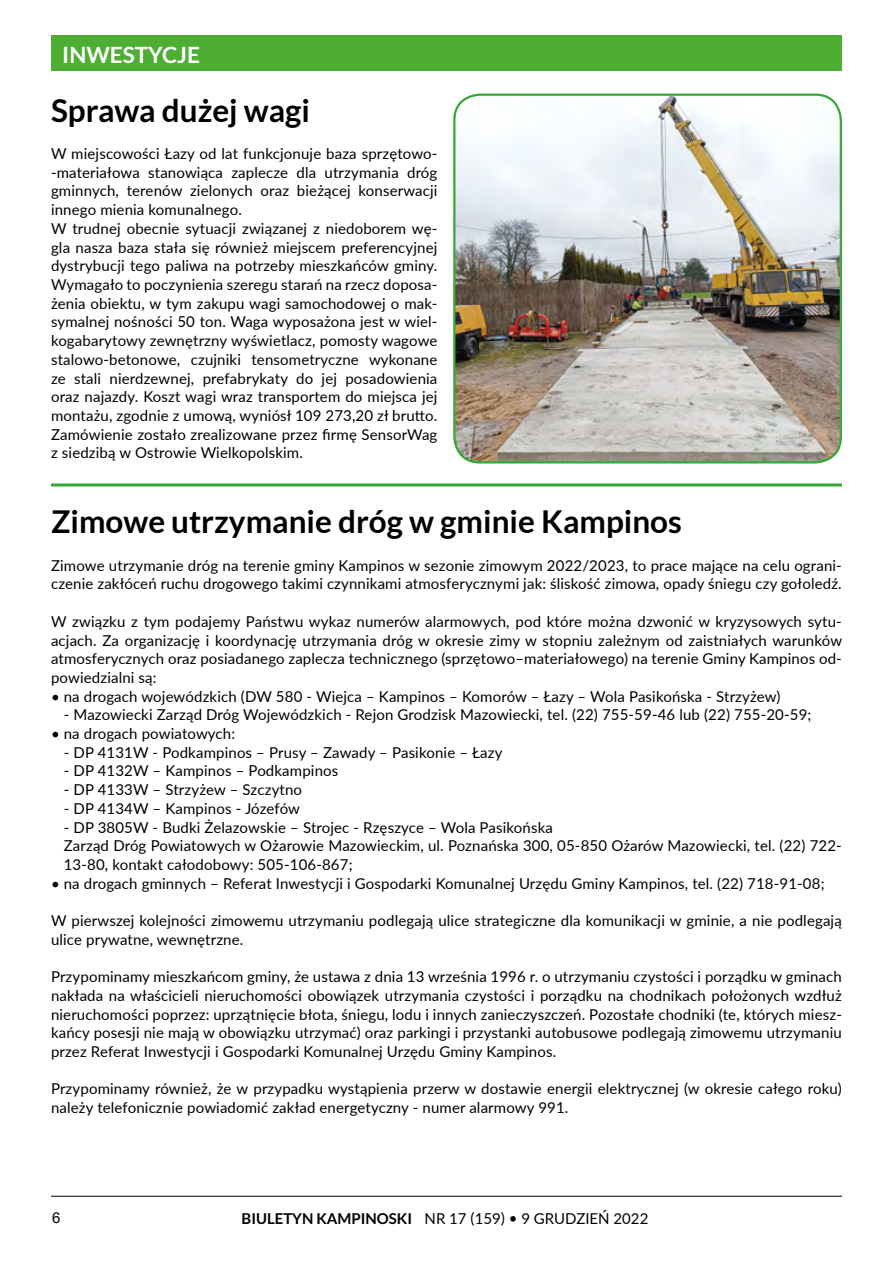
<style>
.page{position:relative;width:893px;height:1263px;background:#fff}
.page>*{position:absolute;margin:0;border:0;box-sizing:border-box;transform-origin:0 0}
.t1{font:700 31.5px "Lato";color:#000}
.t2{font:700 22.5px "Lato";color:#fff}
.t3{font:15px/18.8px "Lato";letter-spacing:.01em;color:#000}
.t4{font:15px "Arial";color:#000}
.s1{font-weight:700}
</style>
<div class="page">
<hr style="left:51px;top:1196px;width:791px;height:1px;background:#000">
<div style="left:51px;top:35px;width:791px;height:36px;background:#4ead33"></div>
<img style="left:454px;top:95px;width:387px;height:367px">
<div style="left:453px;top:94px;width:389px;height:369px;border:2px solid #35a936;border-radius:26px"></div>
<hr style="left:51px;top:483px;width:791px;height:3px;background:#35a936">
<h2 class="t2" style="left:62px;top:42px;width:139px">inwestycje</h2>
<h1 class="t1" style="left:51px;top:92px;width:261px">Sprawa dużej wagi</h1>
<p class="t3" style="left:51px;top:144px;width:388px">W miejscowości Łazy od lat funkcjonuje baza sprzętowo--materiałowa stanowiąca zaplecze dla utrzymania dróg gminnych, terenów zielonych oraz bieżącej konserwacji innego mienia komunalnego.<br>W trudnej obecnie sytuacji związanej z niedoborem wę&shy;gla nasza baza stała się również miejscem preferencyjnej dystrybucji tego paliwa na potrzeby mieszkańców gminy.<br>Wymagało to poczynienia szeregu starań na rzecz doposa&shy;żenia obiektu, w tym zakupu wagi samochodowej o mak&shy;symalnej nośności 50 ton. Waga wyposażona jest w wiel&shy;kogabarytowy zewnętrzny wyświetlacz, pomosty wagowe stalowo-betonowe, czujniki tensometryczne wykonane ze stali nierdzewnej, prefabrykaty do jej posadowienia oraz najazdy. Koszt wagi wraz transportem do miejsca jej montażu, zgodnie z umową, wyniósł 109 273,20 zł brutto.<br>Zamówienie zostało zrealizowane przez firmę SensorWag z siedzibą w Ostrowie Wielkopolskim.</p>
<h1 class="t1" style="left:51px;top:504px;width:632px">Zimowe utrzymanie dróg w gminie Kampinos</h1>
<p class="t3" style="left:51px;top:555px;width:792px">Zimowe utrzymanie dróg na terenie gminy Kampinos w sezonie zimowym 2022/2023, to prace mające na celu ograni&shy;czenie zakłóceń ruchu drogowego takimi czynnikami atmosferycznymi jak: śliskość zimowa, opady śniegu czy gołoledź.</p>
<p class="t3" style="left:51px;top:611px;width:793px;text-align:justify">W związku z tym podajemy Państwu wykaz numerów alarmowych, pod które można dzwonić w kryzysowych sytu&shy;acjach. Za organizację i koordynację utrzymania dróg w okresie zimy w stopniu zależnym od zaistniałych warunków atmosferycznych oraz posiadanego zaplecza technicznego (sprzętowo–materiałowego) na terenie Gminy Kampinos od&shy;powiedzialni są:</p>
<p class="t3" style="left:51px;top:686px;width:731px">• na drogach wojewódzkich (DW 580 - Wiejca – Kampinos – Komorów – Łazy – Wola Pasikońska - Strzyżew)</p>
<p class="t3" style="left:64px;top:705px;width:749px">- Mazowiecki Zarząd Dróg Wojewódzkich - Rejon Grodzisk Mazowiecki, tel. (22) 755-59-46 lub (22) 755-20-59;</p>
<p class="t3" style="left:51px;top:724px;width:186px">• na drogach powiatowych:</p>
<p class="t3" style="left:64px;top:742px;width:440px">- DP 4131W - Podkampinos – Prusy – Zawady – Pasikonie – Łazy</p>
<p class="t3" style="left:64px;top:761px;width:276px">- DP 4132W – Kampinos – Podkampinos</p>
<p class="t3" style="left:64px;top:780px;width:240px">- DP 4133W – Strzyżew – Szczytno</p>
<p class="t3" style="left:64px;top:798px;width:238px">- DP 4134W – Kampinos - Józefów</p>
<p class="t3" style="left:64px;top:817px;width:780px">- DP 3805W - Budki Żelazowskie – Strojec - Rzęszyce – Wola Pasikońska<br>Zarząd Dróg Powiatowych w Ożarowie Mazowieckim, ul. Poznańska 300, 05-850 Ożarów Mazowiecki, tel. (22) 722-<br>13-80, kontakt całodobowy: 505-106-867;</p>
<p class="t3" style="left:51px;top:873px;width:775px">• na drogach gminnych – Referat Inwestycji i Gospodarki Komunalnej Urzędu Gminy Kampinos, tel. (22) 718-91-08;</p>
<p class="t3" style="left:51px;top:911px;width:792px">W pierwszej kolejności zimowemu utrzymaniu podlegają ulice strategiczne dla komunikacji w gminie, a nie podlegają ulice prywatne, wewnętrzne.</p>
<p class="t3" style="left:51px;top:967px;width:792px;text-align:justify">Przypominamy mieszkańcom gminy, że ustawa z dnia 13 września 1996 r. o utrzymaniu czystości i porządku w gminach nakłada na właścicieli nieruchomości obowiązek utrzymania czystości i porządku na chodnikach położonych wzdłuż nieruchomości poprzez: uprzątnięcie błota, śniegu, lodu i innych zanieczyszczeń. Pozostałe chodniki (te, których miesz&shy;kańcy posesji nie mają w obowiązku utrzymać) oraz parkingi i przystanki autobusowe podlegają zimowemu utrzymaniu przez Referat Inwestycji i Gospodarki Komunalnej Urzędu Gminy Kampinos.</p>
<p class="t3" style="left:51px;top:1079px;width:792px">Przypominamy również, że w przypadku wystąpienia przerw w dostawie energii elektrycznej (w okresie całego roku) należy telefonicznie powiadomić zakład energetyczny - numer alarmowy 991.</p>
<p class="t4" style="left:52px;top:1207px;width:10px">6</p>
<p class="t3" style="left:242px;top:1208px;width:408px"><span class="s1">Biuletyn KAMPINOSKI</span> NR 17 (159) • 9 grudzień 2022</p>
</div>
